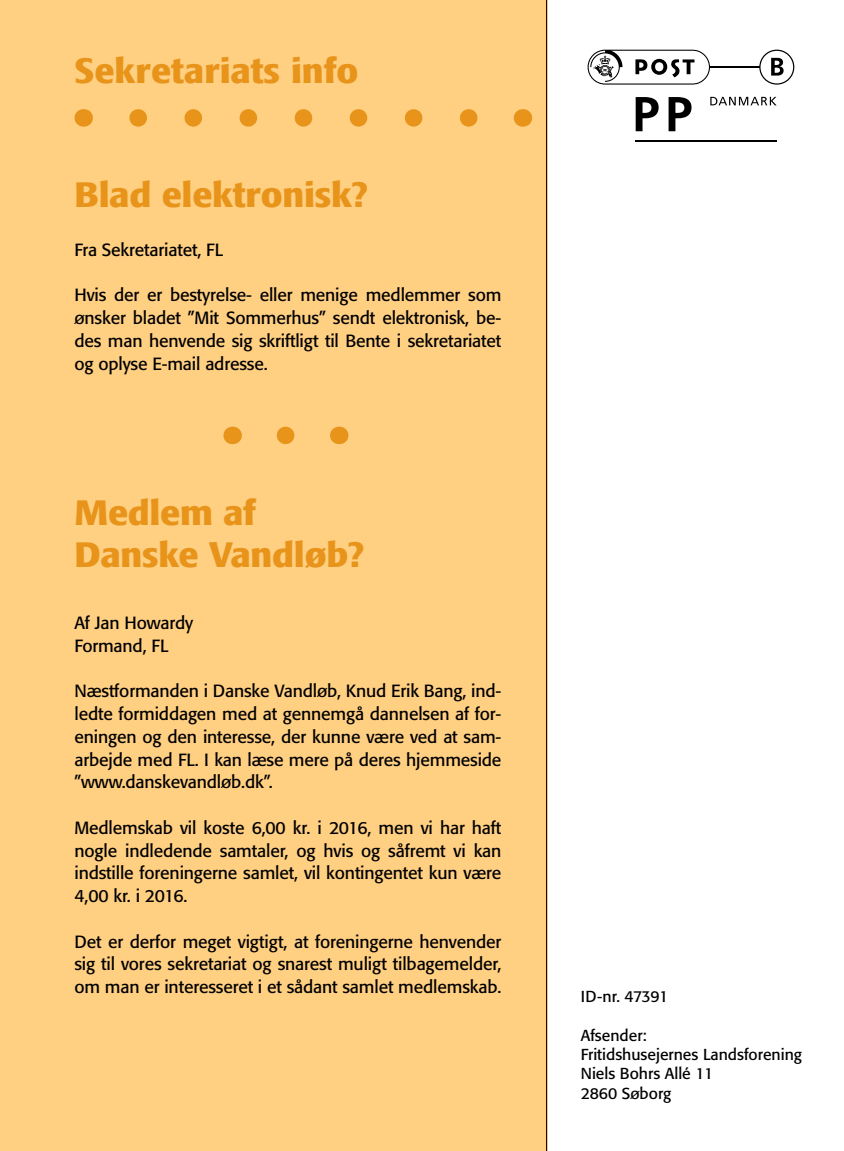
<style>
.page{position:relative;width:844px;height:1151px;background:#fff}
.page>*{position:absolute;margin:0;border:0;box-sizing:border-box;transform-origin:0 0}
.t1{font:500 condensed 35px/42px "Formata";letter-spacing:-.005em;color:#e8941a;scale:1.25 1}
.t2{font:17.5px/22.8px "Formata";letter-spacing:-.01em;color:#000;text-align:justify}
.t3{font:15.75px/19.2px "Formata";color:#000}
.t4{font:15.75px "Formata";letter-spacing:-.03em;color:#000}
</style>
<div class="page">
<div style="left:0;top:0;width:547px;height:1151px;background:#ffcf82"></div>
<hr style="left:546px;top:0;width:1px;height:1151px;background:#000">
<svg style="left:710px;top:97px;width:66px;height:8px"></svg>
<hr style="left:709px;top:66px;width:67px;height:2px;background:#000">
<hr style="left:635px;top:140px;width:141px;height:1px;background:#000">
<svg style="left:635px;top:97px;width:23px;height:34px"></svg>
<svg style="left:668px;top:97px;width:23px;height:34px"></svg>
<svg style="left:587px;top:50px;width:122px;height:35px"></svg>
<div style="left:759px;top:50px;width:34px;height:34px;background:#fff;border-radius:50%"></div>
<div style="left:759px;top:50px;width:35px;height:35px;border:1px solid #000;border-radius:50%"></div>
<svg style="left:771px;top:58px;width:12px;height:18px"></svg>
<svg style="left:138px;top:109px;width:340px;height:18px"></svg>
<svg style="left:83px;top:109px;width:1px;height:18px"></svg>
<svg style="left:522px;top:109px;width:1px;height:18px"></svg>
<svg style="left:285px;top:427px;width:10px;height:17px"></svg>
<svg style="left:232px;top:427px;width:1px;height:17px"></svg>
<svg style="left:338px;top:427px;width:1px;height:17px"></svg>
<h1 class="t1" style="left:74px;top:50px;width:229px">Sekretariats info</h1>
<h1 class="t1" style="left:74px;top:174px;width:236px">Blad elektronisk?</h1>
<p class="t2" style="left:74px;top:238px;width:150px">Fra Sekretariatet, FL</p>
<p class="t2" style="left:74px;top:284px;width:428px">Hvis der er bestyrelse- eller menige medlemmer som ønsker bladet ”Mit Sommerhus” sendt elektronisk, be&shy;des man henvende sig skriftligt til Bente i sekretariatet og oplyse E-mail adresse.</p>
<h1 class="t1" style="left:74px;top:491px;width:233px">Medlem af<br>Danske Vandløb?</h1>
<p class="t2" style="left:74px;top:611px;width:120px">Af Jan Howardy<br>Formand, FL</p>
<p class="t2" style="left:74px;top:680px;width:428px">Næstformanden i Danske Vandløb, Knud Erik Bang, ind&shy;ledte formiddagen med at gennemgå dannelsen af for&shy;eningen og den interesse, der kunne være ved at sam&shy;arbejde med FL. I kan læse mere på deres hjemmeside ”www.danskevandløb.dk”.</p>
<p class="t2" style="left:74px;top:816px;width:428px">Medlemskab vil koste 6,00 kr. i 2016, men vi har haft nogle indledende samtaler, og hvis og såfremt vi kan indstille foreningerne samlet, vil kontingentet kun være 4,00 kr. i 2016.</p>
<p class="t2" style="left:74px;top:930px;width:428px">Det er derfor meget vigtigt, at foreningerne henvender sig til vores sekretariat og snarest muligt tilbagemelder, om man er interesseret i et sådant samlet medlemskab.</p>
<p class="t4" style="left:580px;top:987px;width:89px">ID-nr. 47391</p>
<p class="t3" style="left:580px;top:1025px;width:223px">Afsender:<br>Fritidshusejernes Landsforening<br>Niels Bohrs Allé 11<br>2860 Søborg</p>
</div>
